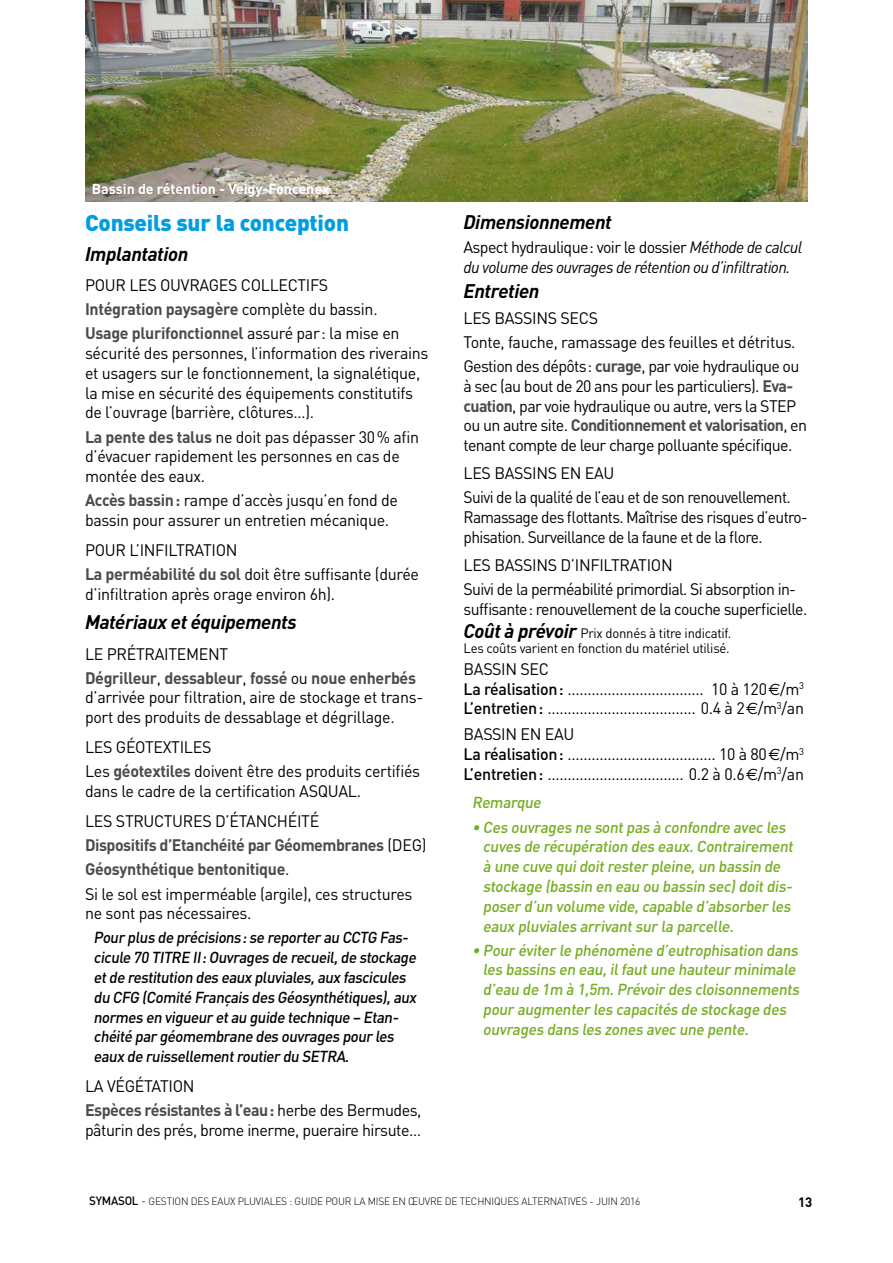
<style>
.page{position:relative;width:893px;height:1263px;background:#fff}
.page>*{position:absolute;margin:0;border:0;box-sizing:border-box;transform-origin:0 0}
.t1{font:900 22.5px "DIN";letter-spacing:-.01em;color:#009ee0}
.t2{font:italic 700 19.5px "DIN";letter-spacing:-.02em;color:#000}
.t3{font:16.5px/19.8px "DIN";letter-spacing:-.02em;color:#000}
.t4{font:16.5px/24px "DIN";letter-spacing:-.04em;color:#000}
.t5{font:700 16.5px/24px "DIN";letter-spacing:-.03em;color:#4b4b4d}
.t6{font:italic 16.5px/19.8px "DIN";letter-spacing:-.04em;color:#000}
.t7{font:16.5px/19.8px "DIN";letter-spacing:-.04em;color:#000;scale:.94 1}
.t8{font:16.5px "DIN";letter-spacing:-.04em;color:#000;scale:.96 1}
.t9{font:500 15.75px/19.8px "DIN";color:#75ad21}
.t10{font:500 15.75px/19.8px "DIN";color:#000;scale:.95 1}
.t11{font:700 14.25px "DIN";letter-spacing:-.005em;color:#fff}
.t12{font:13.5px/15px "DIN";letter-spacing:-.02em;color:#000}
.t13{font:700 13.5px "DIN";color:#000}
.t14{font:300 10.5px "DIN";letter-spacing:-.02em;color:#000}
.s1{font-weight:700;color:#4b4b4d}
.s2{font-weight:400;color:#000}
.s3{font-style:normal}
.s4{font-weight:700;font-style:italic;font-size:19.5px}
.s5{font-weight:500}
.s6{font-family:"Euro Sans"}
.s7{font-weight:500;font-size:12px}
.s8{font-size:12px}
</style>
<div class="page">
<img style="left:85px;top:0;width:723px;height:202px">
<p class="t11" style="left:92px;top:180px;width:239px">Bassin de rétention - Veigy-Foncenex</p>
<h1 class="t1" style="left:85px;top:208px;width:265px">Conseils sur la conception</h1>
<p class="t2" style="left:85px;top:241px;width:105px">Implantation</p>
<p class="t3" style="left:85px;top:275px;width:21px">Pour</p>
<p class="t3" style="left:129px;top:275px;width:10px">les</p>
<p class="t3" style="left:160px;top:275px;width:11px">ouvrages</p>
<p class="t3" style="left:85px;top:273px;width:316px;line-height:24px;text-indent:156px">collectifs<br><span class="s1">Intégration paysagère</span> complète du bassin.<br><span class="s1">Usage plurifonctionnel</span> assuré par: la mise en</p>
<p class="t3" style="left:85px;top:343px;width:345px">sécurité des personnes, l’information des riverains et usagers sur le fonctionnement, la signalétique, la mise en sécurité des équipements constitutifs de l’ouvrage (barrière, clôtures…).</p>
<p class="t3" style="left:85px;top:426px;width:336px"><span class="s1">La pente des talus</span> ne doit pas dépasser 30% afin d’évacuer rapidement les personnes en cas de montée des eaux.</p>
<p class="t3" style="left:85px;top:490px;width:315px"><span class="s1">Accès bassin:</span> rampe d’accès jusqu’en fond de bassin pour assurer un entretien mécanique.</p>
<p class="t3" style="left:85px;top:540px;width:21px">Pour</p>
<p class="t3" style="left:129px;top:540px;width:35px">l’infiltratio</p>
<p class="t3" style="left:85px;top:538px;width:335px;line-height:24px;text-indent:141px">n<br><span class="s1">La perméabilité du sol</span> doit être suffisante (durée</p>
<p class="t3" style="left:85px;top:584px;width:252px">d’infiltration après orage environ 6h).</p>
<p class="t2" style="left:85px;top:610px;width:213px">Matériaux et équipements</p>
<p class="t3" style="left:85px;top:643px;width:61px">Le prétraiteme</p>
<p class="t5" style="left:85px;top:641px;width:333px;text-indent:123px"><span class="s2">nt<br></span>Dégrilleur<span class="s2">,</span> dessableur<span class="s2">,</span> fossé <span class="s2">ou</span> noue enherbés</p>
<p class="t3" style="left:85px;top:687px;width:340px">d’arrivée pour filtration, aire de stockage et trans&shy;port des produits de dessablage et dégrillage.</p>
<p class="t3" style="left:85px;top:735px;width:337px;line-height:24px">Les géotextiles<br>Les <span class="s1">géotextiles</span> doivent être des produits certifiés</p>
<p class="t3" style="left:85px;top:776px;width:278px;line-height:30.2px">dans le cadre de la certification ASQUAL.<br>Les structures</p>
<p class="t5" style="left:85px;top:809px;width:343px;text-indent:130px"><span class="s2">d’étanch éité<br></span>Dispositifs d’Etanchéité par Géomembranes <span class="s2">(DEG)<br></span>Géosynthétique bentonitique<span class="s2">.<br>Si le sol est imperméable (argile), ces structures</span></p>
<p class="t3" style="left:85px;top:903px;width:168px">ne sont pas nécessaires.</p>
<p class="t10" style="left:94px;top:927px;width:344px">Pour plus de précisions:se reporter au CCTG Fas&shy;cicule 70 TITRE II:Ouvrages de recueil,de stockage etde restitution des eaux pluviales,aux fascicules du CFG (Comité Français des Géosynthétiques),aux normes en vigueur etau guide technique – Etan&shy;chéité par géomembrane des ouvrages pour les eaux de ruissellementroutier du SETRA.</p>
<p class="t3" style="left:85px;top:1076px;width:68px">La végétatio</p>
<p class="t5" style="left:85px;top:1074px;width:338px;text-indent:98px"><span class="s2">n<br></span>Espèces résistantes à l’eau: <span class="s2">herbe des Bermudes,</span></p>
<p class="t3" style="left:85px;top:1120px;width:338px">pâturin des prés, brome inerme, pueraire hirsute…</p>
<p class="t2" style="left:463px;top:209px;width:150px">Dimensionnement</p>
<p class="t6" style="left:463px;top:237px;width:340px"><span class="s3">Aspect hydraulique: voir le dossier</span> Méthode de calcul du volume des ouvrages de rétention ou d’infiltration.</p>
<p class="t2" style="left:463px;top:278px;width:78px">Entretien</p>
<p class="t3" style="left:463px;top:308px;width:40px">Les bassi</p>
<p class="t4" style="left:463px;top:306px;width:337px;text-indent:73px">ns secs<br>Tonte, fauche, ramassage des feuilles et détritus.<br>Gestion des dépôts: <span class="s1">curage</span>, par voie hydraulique ou</p>
<p class="t4" style="left:463px;top:376px;width:345px;line-height:19.8px">à sec (au bout de 20 ans pour les particuliers). <span class="s1">Eva&shy;cuation</span>, par voie hydraulique ou autre, vers la STEP ou un autre site. <span class="s1">Conditionnement et valorisation</span>, en tenant compte de leur charge polluante spécifique.</p>
<p class="t3" style="left:463px;top:463px;width:40px">Les bassi</p>
<p class="t4" style="left:463px;top:461px;width:329px;text-indent:73px">ns en eau<br>Suivi de la qualité de l’eau et de son renouvellement.</p>
<p class="t7" style="left:463px;top:507px;width:368px">Ramassage des flottants. Maîtrise des risques d’eutro&shy;phisation. Surveillance de la faune et de la flore.</p>
<p class="t3" style="left:463px;top:555px;width:40px">Les bassi</p>
<p class="t3" style="left:536px;top:555px;width:63px">ns d’infiltratio</p>
<p class="t4" style="left:463px;top:553px;width:334px;text-indent:197px">n<br>Suivi de la perméabilité primordial. Si absorption in-</p>
<p class="t8" style="left:463px;top:598px;width:360px">suffisante: renouvellement de la couche superficielle.</p>
<p class="t12" style="left:463px;top:625px;width:269px"><span class="s4">Coût à prévoir</span> Prix donnés à titre indicatif.<br>Les coûts varient en fonction du matériel utilisé.</p>
<p class="t3" style="left:463px;top:659px;width:19px">Bassi</p>
<p class="t3" style="left:463px;top:659px;width:342px;text-indent:42px">n sec<br><span class="s5">La réalisation:</span> .................................. 10 à 120<span class="s6">€</span>/m<sup>3<br></sup><span class="s5">L’entretien:</span> ..................................... 0.4 à 2<span class="s6">€</span>/m<sup>3</sup>/an</p>
<p class="t3" style="left:463px;top:724px;width:19px">Bassi</p>
<p class="t3" style="left:463px;top:724px;width:342px;text-indent:42px">n en eau<br><span class="s5">La réalisation:</span> ..................................... 10 à 80<span class="s6">€</span>/m<sup>3<br></sup><span class="s5">L’entretien:</span> .................................. 0.2 à 0.6<span class="s6">€</span>/m<sup>3</sup>/an</p>
<p class="t9" style="left:472px;top:792px;width:73px">Remarque</p>
<p class="t9" style="left:483px;top:816px;width:314px;text-indent:-11px">• Ces ouvrages ne sontpas à confondre avec les cuves de récupération des eaux.Contrairement à une cuve quidoitrester pleine,un bassin de stockage (bassin en eau ou bassin sec)doitdis&shy;poser d’un volume vide,capable d’absorber les eaux pluviales arrivantsur la parcelle.</p>
<p class="t9" style="left:483px;top:939px;width:321px;text-indent:-11px">• Pour éviter le phénomène d’eutrophisation dans les bassins en eau,ilfautune hauteur minimale d’eau de 1m à 1,5m.Prévoir des cloisonnements pour augmenter les capacités de stockage des ouvrages dans les zones avec une pente.</p>
<p class="t14" style="left:89px;top:1195px;width:518px"><span class="s7">SYMASOL</span> <span class="s8">-</span> GESTION DES EAUX PLUVIALES : G UIDE POUR LA MISE EN ŒUVRE DE TECHNIQUES ALTERNATIVES - JUIN</p>
<p class="t14" style="left:620px;top:1195px;width:22px">2016</p>
<p class="t13" style="left:798px;top:1193px;width:15px">13</p>
</div>
